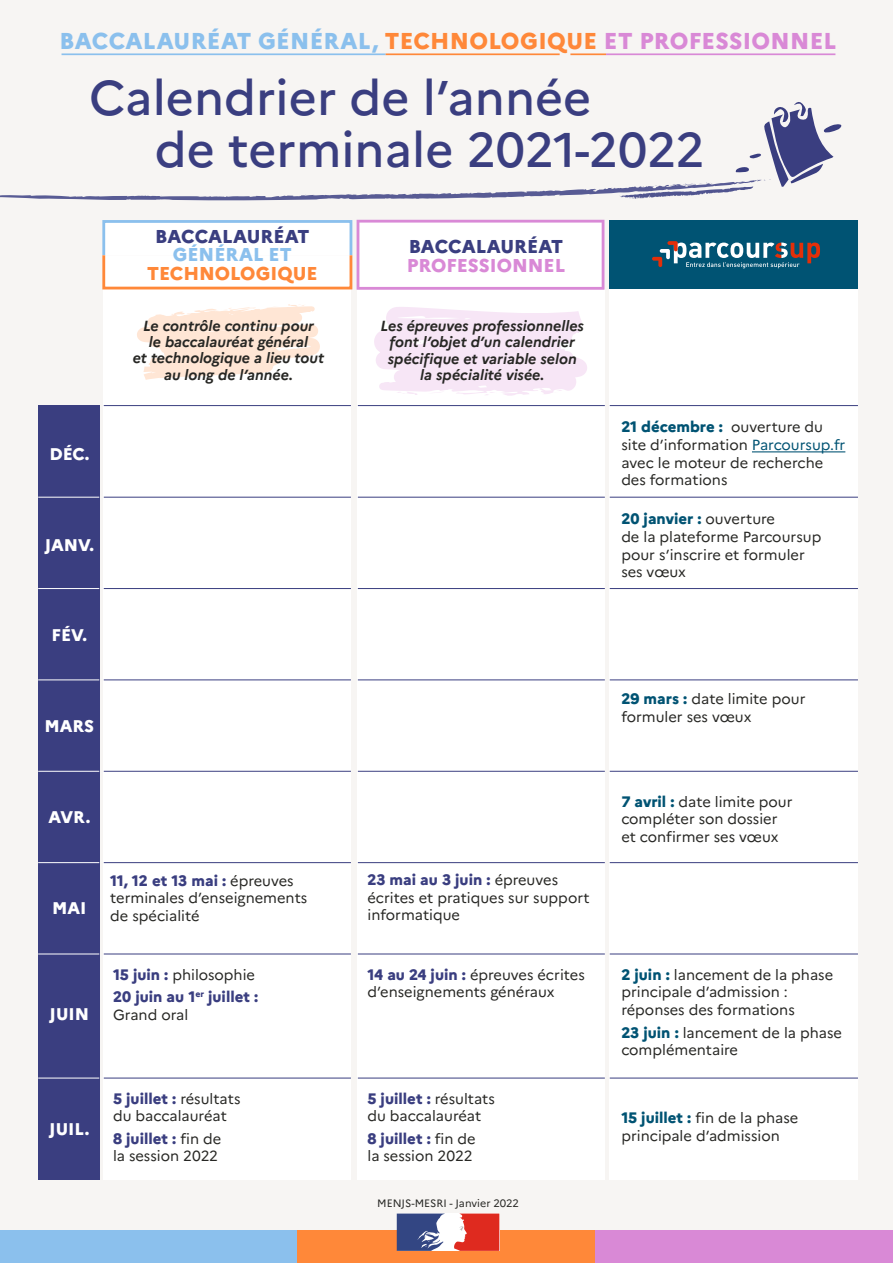
<style>
.page{position:relative;width:893px;height:1263px;background:#fff}
.page>*{position:absolute;margin:0;border:0;box-sizing:border-box;transform-origin:0 0}
.t1{font:500 48.6px/51.9px "Marianne";color:#3a3e80}
.t2{font:800 22.95px "Marianne";letter-spacing:.015em;color:#8bc0ed}
.t3{font:800 18.6px "Marianne";color:#3a3e80}
.t4{font:800 18.6px "Marianne";color:#d989d6}
.t5{font:800 18.6px "Marianne";color:#ff8839}
.t6{font:800 18.6px "Marianne";color:#8bc0ed}
.t7{font:800 16.95px "Marianne";color:#fff}
.t8{font:800 15.15px "Marianne";color:#3a3e80}
.t9{font:800 15.15px "Marianne";color:#005373}
.t10{font:14.7px/17.5px "Marianne";color:#272724}
.t11{font:italic 700 14.7px/16.4px "Marianne";color:#272724;text-align:center}
.t12{font:10.65px "Marianne";color:#272724}
.s1{color:#ff8839}
.s2{color:#d989d6}
.s3{font-weight:400;font-size:14.7px;color:#272724}
.s4{font-weight:800;font-size:15.15px;color:#3a3e80}
.s5{color:#005373}
.s6{font-weight:800;font-size:15.15px;color:#005373}
</style>
<div class="page">
<div style="left:0;top:0;width:893px;height:1238px;background:#f7f5f3"></div>
<div style="left:610px;top:220px;width:248px;height:70px;background:#005373"></div>
<div style="left:610px;top:290px;width:248px;height:890px;background:#fff"></div>
<svg style="left:652px;top:241px;width:168px;height:27px"></svg>
<hr style="left:752px;top:451px;width:93px;height:1px;background:#005373">
<div style="left:357px;top:290px;width:247px;height:890px;background:#fff"></div>
<svg style="left:357px;top:220px;width:247px;height:70px"></svg>
<hr style="left:570px;top:53px;width:36px;height:2px;background:#ff8839">
<hr style="left:606px;top:53px;width:229px;height:2px;background:#d989d6">
<hr style="left:62px;top:53px;width:324px;height:2px;background:#8bc0ed">
<hr style="left:386px;top:53px;width:174px;height:2px;background:#ff8839">
<div style="left:104px;top:290px;width:247px;height:890px;background:#fff"></div>
<svg style="left:137px;top:304px;width:183px;height:76px"></svg>
<svg style="left:374px;top:307px;width:213px;height:89px"></svg>
<div style="left:102px;top:220px;width:250px;height:37px;background:#fff;border:3px solid #8bc0ed"></div>
<div style="left:102px;top:254px;width:250px;height:35px;background:#fff;border:3px solid #ff8839"></div>
<div style="left:38px;top:406px;width:61px;height:774px;background:#3a3e80"></div>
<hr style="left:104px;top:497px;width:247px;height:1px;background:#3a3e80">
<hr style="left:104px;top:588px;width:247px;height:1px;background:#3a3e80">
<hr style="left:104px;top:405px;width:247px;height:1px;background:#3a3e80">
<hr style="left:104px;top:680px;width:247px;height:1px;background:#3a3e80">
<hr style="left:104px;top:771px;width:247px;height:1px;background:#3a3e80">
<hr style="left:104px;top:862px;width:247px;height:1px;background:#3a3e80">
<hr style="left:104px;top:954px;width:247px;height:1px;background:#3a3e80">
<hr style="left:104px;top:1078px;width:247px;height:1px;background:#3a3e80">
<hr style="left:38px;top:497px;width:61px;height:1px;background:#fff">
<hr style="left:38px;top:588px;width:61px;height:1px;background:#fff">
<hr style="left:38px;top:680px;width:61px;height:1px;background:#fff">
<hr style="left:38px;top:771px;width:61px;height:1px;background:#fff">
<hr style="left:38px;top:862px;width:61px;height:1px;background:#fff">
<hr style="left:38px;top:954px;width:61px;height:1px;background:#fff">
<hr style="left:38px;top:1078px;width:61px;height:1px;background:#fff">
<hr style="left:358px;top:497px;width:247px;height:1px;background:#3a3e80">
<hr style="left:358px;top:588px;width:247px;height:1px;background:#3a3e80">
<hr style="left:358px;top:405px;width:247px;height:1px;background:#3a3e80">
<hr style="left:358px;top:680px;width:247px;height:1px;background:#3a3e80">
<hr style="left:358px;top:771px;width:247px;height:1px;background:#3a3e80">
<hr style="left:358px;top:862px;width:247px;height:1px;background:#3a3e80">
<hr style="left:358px;top:954px;width:247px;height:1px;background:#3a3e80">
<hr style="left:358px;top:1078px;width:247px;height:1px;background:#3a3e80">
<hr style="left:610px;top:497px;width:248px;height:1px;background:#3a3e80">
<hr style="left:610px;top:588px;width:248px;height:1px;background:#3a3e80">
<hr style="left:610px;top:405px;width:248px;height:1px;background:#3a3e80">
<hr style="left:610px;top:680px;width:248px;height:1px;background:#3a3e80">
<hr style="left:610px;top:771px;width:248px;height:1px;background:#3a3e80">
<hr style="left:610px;top:862px;width:248px;height:1px;background:#3a3e80">
<hr style="left:610px;top:954px;width:248px;height:1px;background:#3a3e80">
<hr style="left:610px;top:1078px;width:248px;height:1px;background:#3a3e80">
<div style="left:0;top:1230px;width:298px;height:33px;background:#8bc0ed"></div>
<div style="left:298px;top:1230px;width:297px;height:33px;background:#ff8839"></div>
<div style="left:595px;top:1230px;width:298px;height:33px;background:#d989d6"></div>
<div style="left:397px;top:1213px;width:102px;height:38px;background:#fff"></div>
<svg style="left:397px;top:1213px;width:48px;height:38px"></svg>
<svg style="left:454px;top:1213px;width:45px;height:38px"></svg>
<svg style="left:0;top:102px;width:842px;height:98px"></svg>
<h2 class="t2" style="left:60px;top:23px;width:778px">BACCALAURÉAT GÉNÉRAL, <span class="s1">TECHNOLOGIQUE</span> <span class="s2">ET PROFESSIONNEL</span></h2>
<h1 class="t1" style="left:155px;top:67px;width:551px;text-indent:-66px">Calendrier de l’année<br>de terminale 2021-2022</h1>
<p class="t7" style="left:49px;top:441px;width:42px">DÉC.</p>
<p class="t3" style="left:155px;top:222px;width:156px">BACCALAURÉAT</p>
<p class="t6" style="left:173px;top:240px;width:120px">GÉNÉRAL ET</p>
<p class="t5" style="left:147px;top:259px;width:172px">TECHNOLOGIQUE</p>
<p class="t11" style="left:133px;top:316px;width:193px">Le contrôle continu pour<br>le baccalauréat général<br>et technologique a lieu tout au long de l’année.</p>
<p class="t7" style="left:45px;top:532px;width:51px">JANV.</p>
<p class="t7" style="left:52px;top:622px;width:37px">FÉV.</p>
<p class="t7" style="left:45px;top:713px;width:51px">MARS</p>
<p class="t7" style="left:49px;top:804px;width:43px">AVR.</p>
<p class="t7" style="left:52px;top:894px;width:36px">MAI</p>
<p class="t7" style="left:50px;top:1001px;width:41px">JUIN</p>
<p class="t8" style="left:110px;top:868px;width:185px">11, 12 et 13 mai : <span class="s3">épreuves</span></p>
<p class="t10" style="left:110px;top:888px;width:199px">terminales d’enseignements de spécialité</p>
<p class="t10" style="left:113px;top:964px;width:143px"><span class="s4">15 juin :</span> philosophie</p>
<p class="t8" style="left:113px;top:985px;width:147px">20 juin au 1<sup>er</sup> juillet :</p>
<p class="t10" style="left:113px;top:1005px;width:77px">Grand oral</p>
<p class="t7" style="left:49px;top:1116px;width:42px">JUIL.</p>
<p class="t8" style="left:113px;top:1086px;width:129px">5 juillet : <span class="s3">résultats</span></p>
<p class="t10" style="left:113px;top:1106px;width:115px">du baccalauréat</p>
<p class="t8" style="left:113px;top:1127px;width:110px">8 juillet : <span class="s3">fin de</span></p>
<p class="t10" style="left:113px;top:1146px;width:106px">la session 2022</p>
<p class="t3" style="left:409px;top:232px;width:156px">BACCALAURÉAT</p>
<p class="t4" style="left:407px;top:250px;width:160px">PROFESSIONNEL</p>
<p class="t11" style="left:381px;top:316px;width:205px">Les épreuves professionnelles font l’objet d’un calendrier spécifique et variable selon la spécialité visée.</p>
<p class="t9" style="left:621px;top:415px;width:203px">21 décembre : <span class="s3">ouverture du</span></p>
<p class="t10" style="left:621px;top:435px;width:226px">site d’information <span class="s5">Parcoursup.fr </span>avec le moteur de recherche des formations</p>
<p class="t9" style="left:621px;top:507px;width:155px">20 janvier : <span class="s3">ouverture</span></p>
<p class="t10" style="left:621px;top:527px;width:202px">de la plateforme Parcoursup pour s’inscrire et formuler ses vœux</p>
<p class="t8" style="left:367px;top:868px;width:192px">23 mai au 3 juin : <span class="s3">épreuves</span></p>
<p class="t10" style="left:367px;top:888px;width:224px">écrites et pratiques sur support informatique</p>
<p class="t10" style="left:367px;top:964px;width:219px"><span class="s4">14 au 24 juin :</span> épreuves écrites d’enseignements généraux</p>
<p class="t8" style="left:367px;top:1086px;width:129px">5 juillet : <span class="s3">résultats</span></p>
<p class="t10" style="left:367px;top:1106px;width:115px">du baccalauréat</p>
<p class="t8" style="left:367px;top:1127px;width:110px">8 juillet : <span class="s3">fin de</span></p>
<p class="t10" style="left:367px;top:1146px;width:106px">la session 2022</p>
<p class="t12" style="left:377px;top:1195px;width:143px">MENJS-MESRI - Janvier 2022</p>
<p class="t10" style="left:621px;top:689px;width:186px"><span class="s6">29 mars :</span> date limite pour formuler ses vœux</p>
<p class="t10" style="left:621px;top:792px;width:173px"><span class="s6">7 avril :</span> date limite pour compléter son dossier et confirmer ses vœux</p>
<p class="t10" style="left:621px;top:964px;width:213px"><span class="s6">2 juin :</span> lancement de la phase principale d’admission : réponses des formations</p>
<p class="t10" style="left:621px;top:1022px;width:222px"><span class="s6">23 juin :</span> lancement de la phase complémentaire</p>
<p class="t10" style="left:621px;top:1108px;width:178px"><span class="s6">15 juillet :</span> fin de la phase principale d’admission</p>
</div>
